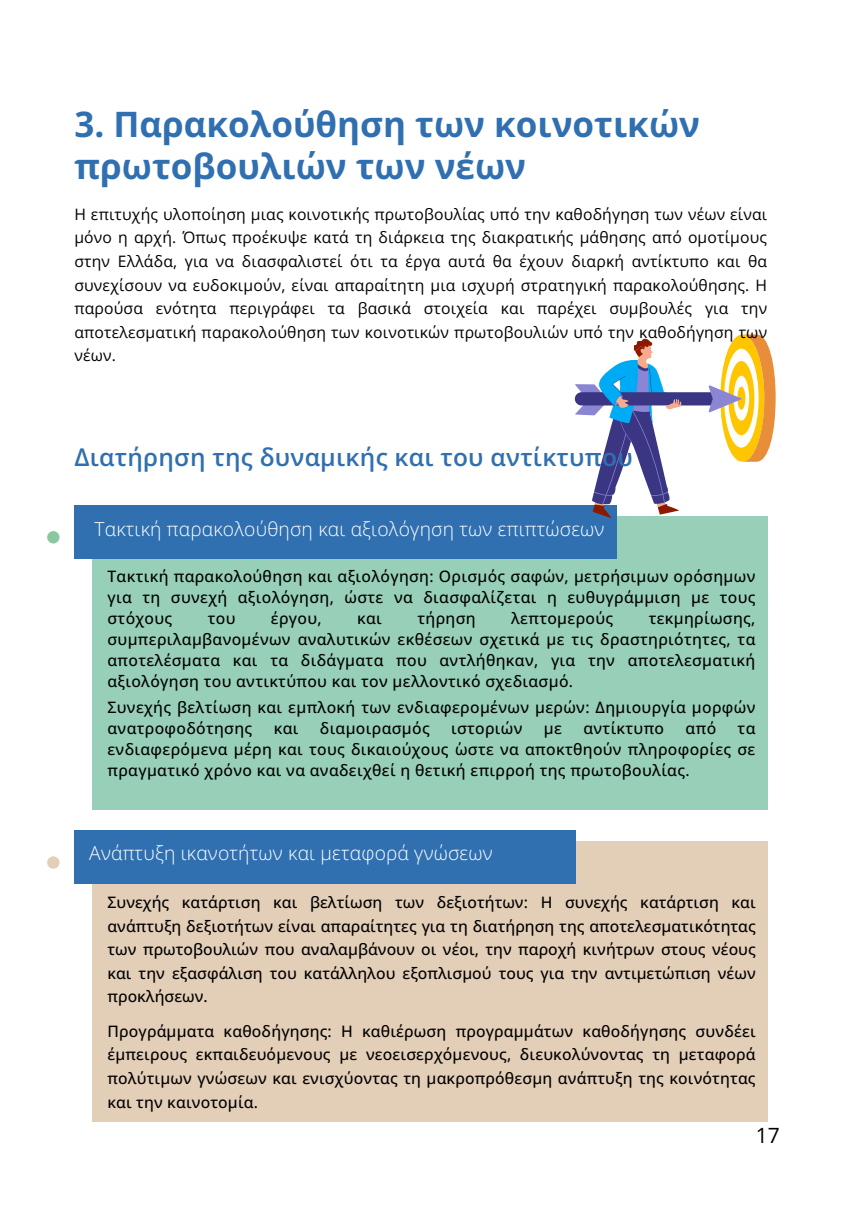
<style>
.page{position:relative;width:849px;height:1220px;background:#fff}
.page>*{position:absolute;margin:0;border:0;box-sizing:border-box;transform-origin:0 0}
.t1{font:700 35px/42px "Open Sans";color:#3070b0}
.t2{font:600 24.5px "Open Sans";letter-spacing:.01em;color:#3070b0}
.t3{font:21px "Open Sans";color:#000}
.t4{font:300 19.25px "Open Sans";letter-spacing:.01em;color:#fff}
.t5{font:500 15.75px/21px "Open Sans";letter-spacing:.02em;color:#000;text-align:justify}
.t6{font:15.75px/23.6px "Open Sans";letter-spacing:.01em;color:#000;text-align:justify}
</style>
<div class="page">
<div style="left:93px;top:516px;width:674px;height:293px;background:#97cfb8"></div>
<div style="left:93px;top:841px;width:674px;height:280px;background:#e3ceb8"></div>
<div style="left:74px;top:505px;width:542px;height:53px;background:#3070b0"></div>
<div style="left:74px;top:830px;width:501px;height:53px;background:#3070b0"></div>
<div style="left:47px;top:531px;width:13px;height:12px;background:#8ac8a0;border-radius:50%"></div>
<div style="left:47px;top:856px;width:13px;height:12px;background:#e3ceb8;border-radius:50%"></div>
<div style="left:575px;top:392px;width:153px;height:13px;background:#3a3683;border-radius:7px"></div>
<svg style="left:688px;top:334px;width:87px;height:128px"></svg>
<svg style="left:575px;top:338px;width:106px;height:180px"></svg>
<h1 class="t1" style="left:74px;top:102px;width:627px">3. Παρακολούθηση των κοινοτικών πρωτοβουλιών των νέων</h1>
<p class="t6" style="left:74px;top:202px;width:694px">Η επιτυχής υλοποίηση μιας κοινοτικής πρωτοβουλίας υπό την καθοδήγηση των νέων είναι μόνο η αρχή. Όπως προέκυψε κατά τη διάρκεια της διακρατικής μάθησης από ομοτίμους στην Ελλάδα, για να διασφαλιστεί ότι τα έργα αυτά θα έχουν διαρκή αντίκτυπο και θα συνεχίσουν να ευδοκιμούν, είναι απαραίτητη μια ισχυρή στρατηγική παρακολούθησης. Η παρούσα ενότητα περιγράφει τα βασικά στοιχεία και παρέχει συμβουλές για την αποτελεσματική παρακολούθηση των κοινοτικών πρωτοβουλιών υπό την καθοδήγηση των νέων.</p>
<h2 class="t2" style="left:74px;top:439px;width:560px">Διατήρηση της δυναμικής και του αντίκτυπου</h2>
<p class="t4" style="left:94px;top:515px;width:511px">Τακτική παρακολούθηση και αξιολόγηση των επιπτώσεων</p>
<p class="t5" style="left:107px;top:565px;width:649px">Τακτική παρακολούθηση και αξιολόγηση: Ορισμός σαφών, μετρήσιμων ορόσημων για τη συνεχή αξιολόγηση, ώστε να διασφαλίζεται η ευθυγράμμιση με τους στόχους</p>
<p class="t5" style="left:107px;top:607px;width:649px;text-indent:541px">τεκμηρίωσης, συμπεριλαμβανομένων αναλυτικών εκθέσεων σχετικά με τις δραστηριότητες, τα αποτελέσματα και τα διδάγματα που αντλήθηκαν, για την αποτελεσματική αξιολόγηση του αντικτύπου και τον μελλοντικό σχεδιασμό.</p>
<p class="t5" style="left:107px;top:696px;width:649px">Συνεχής βελτίωση και εμπλοκή των ενδιαφερομένων μερών: Δημιουργία μορφών ανατροφοδότησης</p>
<p class="t5" style="left:208px;top:607px;width:29px">του</p>
<p class="t5" style="left:271px;top:607px;width:52px">έργου,</p>
<p class="t5" style="left:357px;top:607px;width:26px">και</p>
<p class="t5" style="left:417px;top:607px;width:60px">τήρηση</p>
<p class="t5" style="left:511px;top:607px;width:103px">λεπτομερούς</p>
<p class="t5" style="left:274px;top:717px;width:26px">και</p>
<p class="t5" style="left:320px;top:717px;width:111px">διαμοιρασμός</p>
<p class="t5" style="left:451px;top:717px;width:73px">ιστοριών</p>
<p class="t5" style="left:544px;top:717px;width:20px">με</p>
<p class="t5" style="left:583px;top:717px;width:82px">αντίκτυπο</p>
<p class="t5" style="left:685px;top:717px;width:32px">από</p>
<p class="t5" style="left:107px;top:717px;width:649px;text-indent:630px">τα ενδιαφερόμενα μέρη και τους δικαιούχους ΄ωστε να αποκτθηούν πληροφορίες σε πραγματικό χρόνο και να αναδειχθεί η θετική επιρροή της πρωτοβουλίας.</p>
<p class="t4" style="left:89px;top:839px;width:405px">Ανάπτυξη ικανοτήτων και μεταφορά γνώσεων</p>
<p class="t5" style="left:107px;top:889px;width:650px;line-height:23.6px">Συνεχής κατάρτιση και βελτίωση των δεξιοτήτων: Η συνεχής κατάρτιση και ανάπτυξη δεξιοτήτων είναι απαραίτητες για τη διατήρηση της αποτελεσματικότητας των πρωτοβουλιών που αναλαμβάνουν οι νέοι, την παροχή κινήτρων στους νέους και την εξασφάλιση του κατάλληλου εξοπλισμού τους για την αντιμετώπιση νέων προκλήσεων.</p>
<p class="t5" style="left:107px;top:1018px;width:649px;line-height:23.6px">Προγράμματα καθοδήγησης: Η καθιέρωση προγραμμάτων καθοδήγησης συνδέει έμπειρους εκπαιδευόμενους με νεοεισερχόμενους, διευκολύνοντας τη μεταφορά πολύτιμων γνώσεων και ενισχύοντας τη μακροπρόθεσμη ανάπτυξη της κοινότητας και την καινοτομία.</p>
<p class="t3" style="left:756px;top:1120px;width:25px">17</p>
</div>
